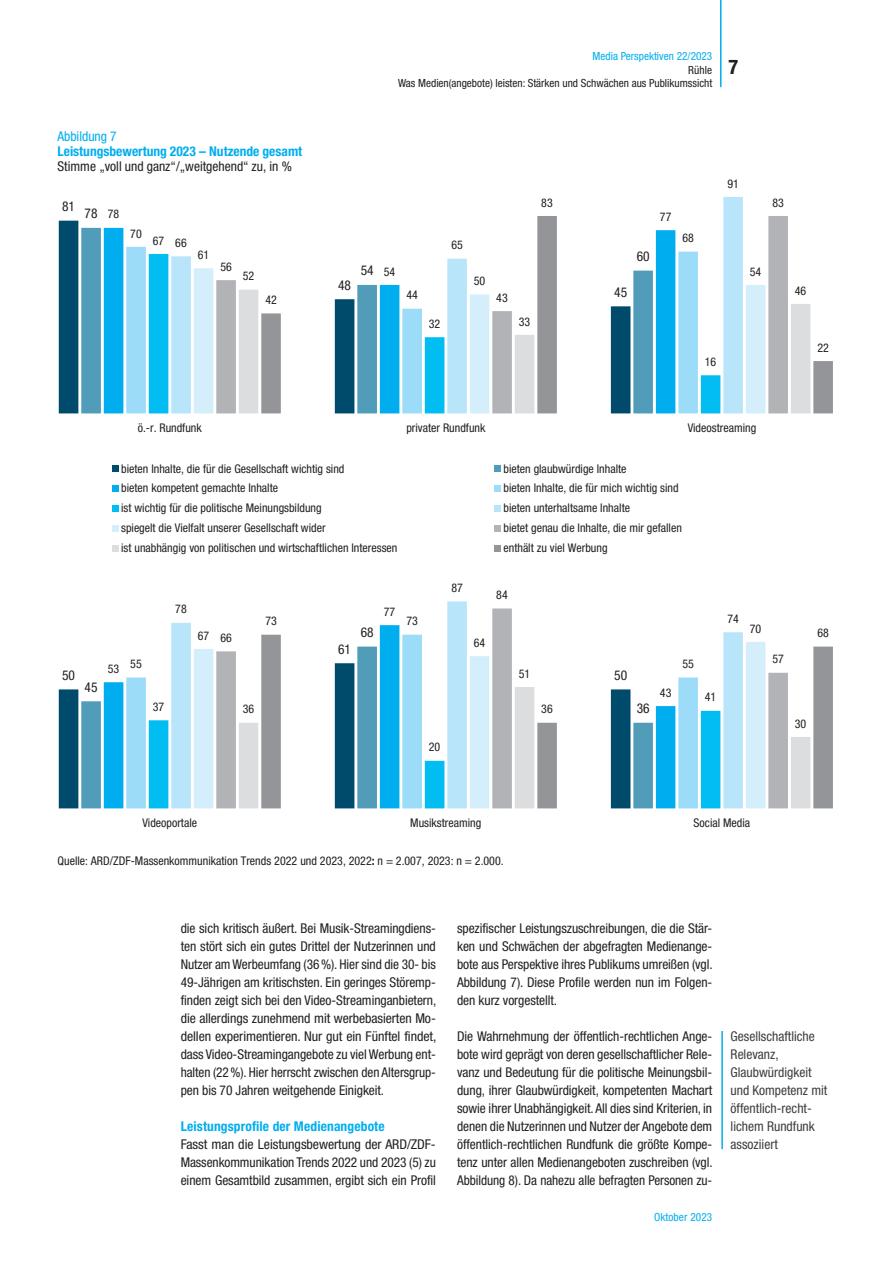
<style>
.page{position:relative;width:893px;height:1263px;background:#fff}
.page>*{position:absolute;margin:0;border:0;box-sizing:border-box;transform-origin:0 0}
.t1{font:700 condensed 20.25px "Helvetica Neue LT Std";color:#231f20}
.t2{font:condensed 13.5px/18px "Helvetica Neue LT Std";letter-spacing:-.005em;color:#231f20;text-align:justify}
.t3{font:condensed 13.5px/18px "Helvetica Neue LT Std";color:#3e3e3f}
.t4{font:700 condensed 13.5px "Helvetica Neue LT Std";color:#00aeef}
.t5{font:condensed 13.5px "Helvetica Neue LT Std";letter-spacing:-.005em;color:#00aeef}
.t6{font:condensed 12px "Helvetica Neue LT Std";color:#231f20}
.t7{font:condensed 11.25px/13.5px "Helvetica Neue LT Std";color:#231f20;text-align:right}
.t8{font:condensed 11.25px "Helvetica Neue LT Std";color:#00aeef}
.s1{font-weight:700}
</style>
<div class="page">
<hr style="left:720px;top:0;width:1px;height:87px;background:#00aeef">
<hr style="left:721px;top:1031px;width:2px;height:118px;background:#00aeef">
<svg style="left:59px;top:221px;width:65px;height:192px;background:#2c6a85"></svg>
<svg style="left:81px;top:228px;width:23px;height:185px;background:#67a9c3"></svg>
<svg style="left:104px;top:228px;width:42px;height:185px;fill:#00aeef"></svg>
<svg style="left:126px;top:247px;width:42px;height:166px;background:#abe1f9"></svg>
<div style="left:149px;top:254px;width:20px;height:159px;background:#01bdf2"></div>
<svg style="left:171px;top:197px;width:572px;height:216px"></svg>
<svg style="left:194px;top:268px;width:22px;height:145px;background:#d9f0fb"></svg>
<svg style="left:216px;top:216px;width:45px;height:197px"></svg>
<svg style="left:239px;top:290px;width:22px;height:123px;background:#e0e1e2"></svg>
<svg style="left:261px;top:216px;width:572px;height:197px"></svg>
<svg style="left:113px;top:466px;width:6px;height:6px"></svg>
<svg style="left:495px;top:466px;width:6px;height:6px"></svg>
<div style="left:113px;top:485px;width:6px;height:7px;background:#00aeef"></div>
<div style="left:495px;top:485px;width:6px;height:7px;background:#9cdcf8"></div>
<div style="left:113px;top:505px;width:6px;height:7px;background:#01bdf2"></div>
<div style="left:495px;top:505px;width:6px;height:7px;background:#b9e5fa"></div>
<svg style="left:113px;top:525px;width:6px;height:6px"></svg>
<svg style="left:495px;top:525px;width:6px;height:6px"></svg>
<svg style="left:113px;top:545px;width:6px;height:6px"></svg>
<svg style="left:495px;top:545px;width:6px;height:6px"></svg>
<div style="left:59px;top:689px;width:20px;height:119px;background:#004b6c"></div>
<svg style="left:81px;top:682px;width:23px;height:126px;fill:#509cb9"></svg>
<div style="left:104px;top:682px;width:20px;height:126px;background:#00aeef"></div>
<svg style="left:126px;top:677px;width:23px;height:131px;background:#a9e0f8"></svg>
<div style="left:149px;top:720px;width:20px;height:88px;background:#01bdf2"></div>
<svg style="left:171px;top:601px;width:296px;height:207px"></svg>
<svg style="left:194px;top:642px;width:22px;height:166px;background:#daf1fb"></svg>
<svg style="left:216px;top:608px;width:527px;height:200px"></svg>
<svg style="left:239px;top:687px;width:22px;height:121px;fill:#dcdddf"></svg>
<svg style="left:261px;top:635px;width:572px;height:173px"></svg>
<p class="t8" style="left:593px;top:50px;width:121px">Media Perspektiven 22/2023</p>
<p class="t7" style="left:398px;top:63px;width:316px">Rühle<br>Was Medien(angebote) leisten: Stärken und Schwächen aus Publikumssicht</p>
<h1 class="t1" style="left:728px;top:54px;width:11px">7</h1>
<p class="t5" style="left:58px;top:129px;width:61px">Abbildung 7</p>
<p class="t4" style="left:58px;top:143px;width:246px">Leistungsbewertung 2023 – Nutzende gesamt</p>
<p class="t2" style="left:58px;top:157px;width:236px">Stimme „voll und ganz“/„weitgehend“ zu, in %</p>
<p class="t2" style="left:62px;top:197px;width:14px">81</p>
<p class="t2" style="left:85px;top:204px;width:14px">78</p>
<p class="t6" style="left:108px;top:207px;width:13px">78</p>
<p class="t6" style="left:541px;top:195px;width:13px">83</p>
<p class="t6" style="left:660px;top:210px;width:13px">77</p>
<p class="t6" style="left:130px;top:226px;width:13px">70</p>
<p class="t6" style="left:153px;top:233px;width:13px">67</p>
<p class="t6" style="left:682px;top:231px;width:13px">68</p>
<p class="t6" style="left:175px;top:236px;width:13px">66</p>
<p class="t6" style="left:451px;top:238px;width:13px">65</p>
<p class="t6" style="left:198px;top:248px;width:13px">61</p>
<p class="t2" style="left:637px;top:247px;width:14px">60</p>
<p class="t6" style="left:220px;top:260px;width:13px">56</p>
<p class="t2" style="left:361px;top:261px;width:14px">54</p>
<p class="t6" style="left:384px;top:264px;width:13px">54</p>
<p class="t6" style="left:243px;top:269px;width:13px">52</p>
<p class="t6" style="left:474px;top:274px;width:13px">50</p>
<p class="t2" style="left:338px;top:276px;width:14px">48</p>
<p class="t2" style="left:614px;top:283px;width:14px">45</p>
<p class="t6" style="left:406px;top:288px;width:13px">44</p>
<p class="t6" style="left:496px;top:291px;width:13px">43</p>
<p class="t6" style="left:265px;top:293px;width:13px">42</p>
<p class="t6" style="left:429px;top:317px;width:13px">32</p>
<p class="t6" style="left:519px;top:314px;width:13px">33</p>
<p class="t6" style="left:727px;top:176px;width:13px">91</p>
<p class="t6" style="left:705px;top:355px;width:13px">16</p>
<p class="t6" style="left:772px;top:195px;width:13px">83</p>
<p class="t6" style="left:750px;top:264px;width:13px">54</p>
<p class="t6" style="left:795px;top:283px;width:13px">46</p>
<p class="t6" style="left:817px;top:341px;width:13px">22</p>
<p class="t6" style="left:138px;top:421px;width:66px">ö.-r. Rundfunk</p>
<p class="t6" style="left:406px;top:421px;width:81px">privater Rundfunk</p>
<p class="t6" style="left:688px;top:421px;width:70px">Videostreaming</p>
<p class="t6" style="left:121px;top:461px;width:225px">bieten Inhalte, die für die Gesellschaft wichtig sind</p>
<p class="t6" style="left:503px;top:461px;width:125px">bieten glaubwürdige Inhalte</p>
<p class="t6" style="left:121px;top:481px;width:158px">bieten kompetent gemachte Inhalte</p>
<p class="t6" style="left:503px;top:481px;width:177px">bieten Inhalte, die für mich wichtig sind</p>
<p class="t6" style="left:121px;top:501px;width:202px">ist wichtig für die politische Meinungsbildung</p>
<p class="t6" style="left:503px;top:501px;width:128px">bieten unterhaltsame Inhalte</p>
<p class="t6" style="left:121px;top:521px;width:206px">spiegelt die Vielfalt unserer Gesellschaft wider</p>
<p class="t6" style="left:503px;top:521px;width:180px">bietet genau die Inhalte, die mir gefallen</p>
<p class="t6" style="left:121px;top:541px;width:278px">ist unabhängig von politischen und wirtschaftlichen Interessen</p>
<p class="t6" style="left:503px;top:541px;width:106px">enthält zu viel Werbung</p>
<p class="t2" style="left:62px;top:666px;width:14px">50</p>
<p class="t2" style="left:85px;top:678px;width:14px">45</p>
<p class="t6" style="left:108px;top:662px;width:13px">53</p>
<p class="t6" style="left:130px;top:657px;width:13px">55</p>
<p class="t6" style="left:175px;top:602px;width:13px">78</p>
<p class="t6" style="left:198px;top:628px;width:13px">67</p>
<p class="t6" style="left:220px;top:631px;width:13px">66</p>
<p class="t6" style="left:265px;top:614px;width:13px">73</p>
<p class="t6" style="left:153px;top:700px;width:13px">37</p>
<p class="t6" style="left:243px;top:702px;width:13px">36</p>
<p class="t2" style="left:338px;top:640px;width:14px">61</p>
<p class="t2" style="left:361px;top:623px;width:14px">68</p>
<p class="t6" style="left:384px;top:605px;width:13px">77</p>
<p class="t6" style="left:406px;top:614px;width:13px">73</p>
<p class="t6" style="left:451px;top:581px;width:13px">87</p>
<p class="t6" style="left:496px;top:588px;width:13px">84</p>
<p class="t6" style="left:474px;top:636px;width:13px">64</p>
<p class="t6" style="left:519px;top:666px;width:13px">51</p>
<p class="t6" style="left:541px;top:702px;width:13px">36</p>
<p class="t2" style="left:614px;top:666px;width:14px">50</p>
<p class="t2" style="left:637px;top:699px;width:14px">36</p>
<p class="t6" style="left:660px;top:685px;width:13px">43</p>
<p class="t6" style="left:682px;top:657px;width:13px">55</p>
<p class="t6" style="left:705px;top:690px;width:13px">41</p>
<p class="t6" style="left:727px;top:612px;width:13px">74</p>
<p class="t6" style="left:750px;top:621px;width:13px">70</p>
<p class="t6" style="left:429px;top:740px;width:13px">20</p>
<p class="t6" style="left:772px;top:652px;width:13px">57</p>
<p class="t6" style="left:817px;top:626px;width:13px">68</p>
<p class="t6" style="left:795px;top:716px;width:13px">30</p>
<p class="t6" style="left:142px;top:816px;width:56px">Videoportale</p>
<p class="t6" style="left:410px;top:816px;width:73px">Musikstreaming</p>
<p class="t6" style="left:694px;top:816px;width:58px">Social Media</p>
<p class="t6" style="left:58px;top:854px;width:448px">Quelle: ARD/ZDF-Massenkommunikation Trends 2022 und 2023, 2022<span class="s1">:</span> n = 2.007, 2023: n = 2.000.</p>
<p class="t2" style="left:181px;top:919px;width:257px">die sich kritisch äußert. Bei Musik-Streamingdiens&shy;ten stört sich ein gutes Drittel der Nutzerinnen und Nutzer am Werbeumfang (36%). Hier sind die 30- bis 49-Jährigen am kritischsten. Ein geringes Störemp&shy;finden zeigt sich bei den Video-Streaminganbietern, die allerdings zunehmend mit werbebasierten Mo&shy;dellen experimentieren. Nur gut ein Fünftel findet, dass Video-Streamingangebote zu viel Werbung ent&shy;halten (22%). Hier herrscht zwischen den Altersgrup&shy;pen bis 70 Jahren weitgehende Einigkeit.</p>
<p class="t4" style="left:181px;top:1118px;width:205px">Leistungsprofile der Medienangebote</p>
<p class="t2" style="left:181px;top:1135px;width:257px;text-align:left">Fasst man die Leistungsbewertung der ARD/ZDF--<br>Massenkommunikation Trends 2022 und 2023 (5) zu einem Gesamtbild zusammen, ergibt sich ein Profil</p>
<p class="t2" style="left:457px;top:919px;width:257px">spezifischer Leistungszuschreibungen, die die Stär&shy;ken und Schwächen der abgefragten Medienange&shy;bote aus Perspektive ihres Publikums umreißen (vgl.<br>Abbildung 7). Diese Profile werden nun im Folgen&shy;den kurz vorgestellt.</p>
<p class="t2" style="left:457px;top:1027px;width:257px">Die Wahrnehmung der öffentlich-rechtlichen Ange&shy;bote wird geprägt von deren gesellschaftlicher Rele&shy;vanz und Bedeutung für die politische Meinungsbil&shy;dung, ihrer Glaubwürdigkeit, kompetenten Machart sowie ihrer Unabhängigkeit. All dies sind Kriterien, in denen die Nutzerinnen und Nutzer der Angebote dem öffentlich-rechtlichen Rundfunk die größte Kompe&shy;tenz unter allen Medienangeboten zuschreiben (vgl.<br>Abbildung 8). Da nahezu alle befragten Personen zu-</p>
<p class="t3" style="left:731px;top:1027px;width:98px">Gesellschaftliche<br>Relevanz,<br>Glaubwürdigkeit und Kompetenz mit öffentlich-recht&shy;lichem Rundfunk assoziiert</p>
<p class="t8" style="left:654px;top:1211px;width:60px">Oktober 2023</p>
</div>
